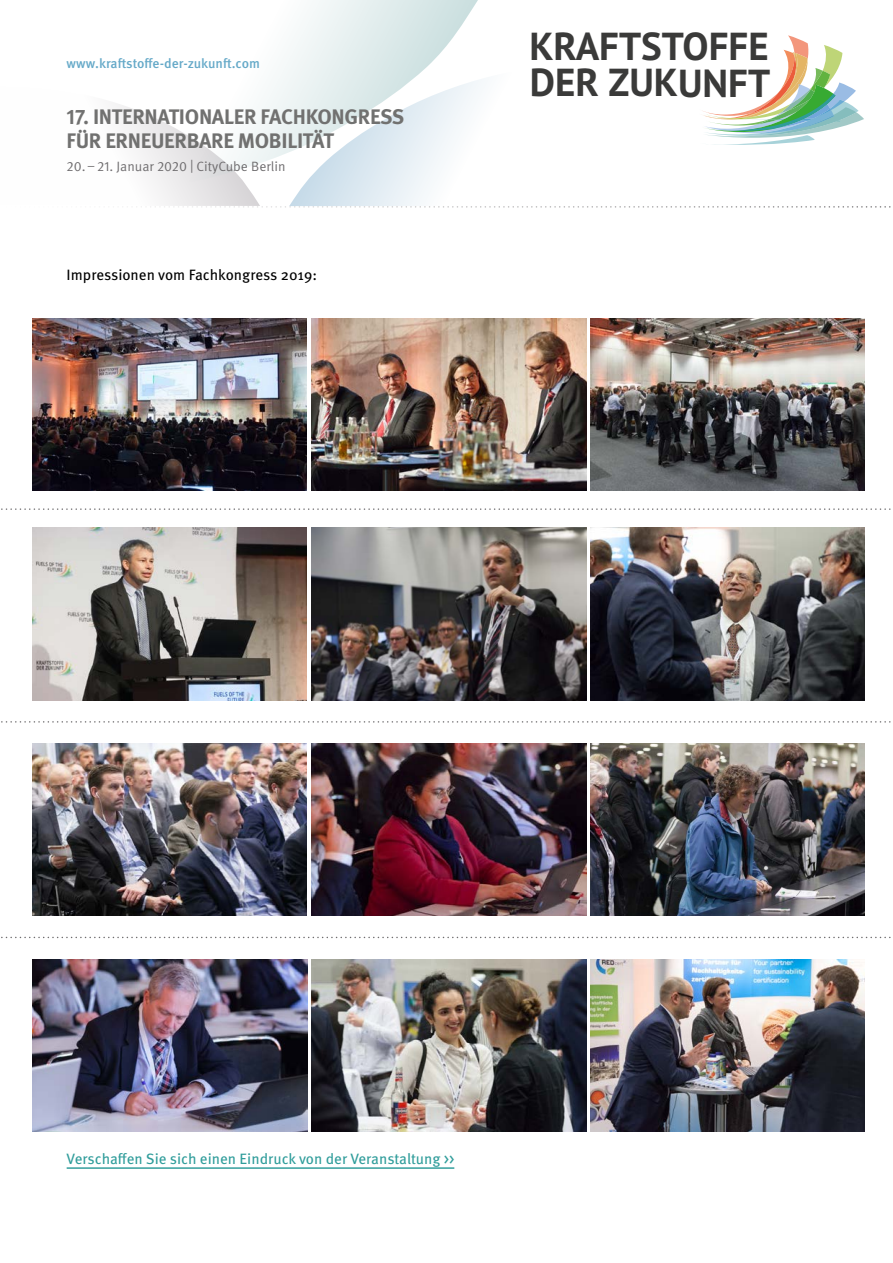
<style>
.page{position:relative;width:893px;height:1263px;background:#fff}
.page>*{position:absolute;margin:0;border:0;box-sizing:border-box;transform-origin:0 0}
.t1{font:700 39px/36.3px "PT Sans";color:#3a3a39}
.t2{font:700 21px/24px "Meta OT";letter-spacing:-.015em;color:#717170}
.t3{font:15px "Meta OT";color:#309d9b}
.t4{font:15px "Meta OT";color:#000}
.t5{font:13.5px "Meta OT Norm";color:#6f6d6f}
.t6{font:500 13.5px "Meta OT";color:#65a9c8}
</style>
<div class="page">
<svg style="left:302px;top:0;width:176px;height:35px"></svg>
<svg style="left:113px;top:35px;width:778px;height:173px"></svg>
<img style="left:312px;top:743px;width:274px;height:173px">
<hr style="left:67px;top:1167px;width:387px;height:2px;background:#309d9b">
<img style="left:33px;top:318px;width:274px;height:172px">
<img style="left:33px;top:528px;width:274px;height:172px">
<img style="left:591px;top:743px;width:274px;height:173px">
<img style="left:312px;top:528px;width:274px;height:172px">
<img style="left:591px;top:528px;width:274px;height:172px">
<img style="left:33px;top:743px;width:274px;height:173px">
<img style="left:33px;top:959px;width:274px;height:172px">
<img style="left:591px;top:959px;width:274px;height:172px">
<img style="left:312px;top:318px;width:274px;height:172px">
<img style="left:591px;top:318px;width:274px;height:172px">
<svg style="left:1px;top:508px;width:890px;height:2px"></svg>
<svg style="left:1px;top:721px;width:890px;height:2px"></svg>
<svg style="left:1px;top:937px;width:890px;height:1px"></svg>
<img style="left:312px;top:959px;width:274px;height:172px">
<p class="t6" style="left:67px;top:55px;width:195px">www.kraftstoffe-der-zukunft.com</p>
<p class="t2" style="left:67px;top:105px;width:339px">17. INTERNATIONALER FACHKONGRESS<br>FÜR ERNEUERBARE MOBILITÄT</p>
<p class="t5" style="left:67px;top:158px;width:220px">20.–21. Januar 2020 | CityCube Berlin</p>
<p class="t4" style="left:67px;top:266px;width:252px">Impressionen vom Fachkongress 2019:</p>
<h1 class="t1" style="left:529px;top:28px;width:242px">KRAFTSTOFFE<br>DER ZUKUNFT</h1>
<p class="t3" style="left:67px;top:1149px;width:389px">Verschaffen Sie sich einen Eindruck von der Veranstaltung &gt;&gt;</p>
</div>
